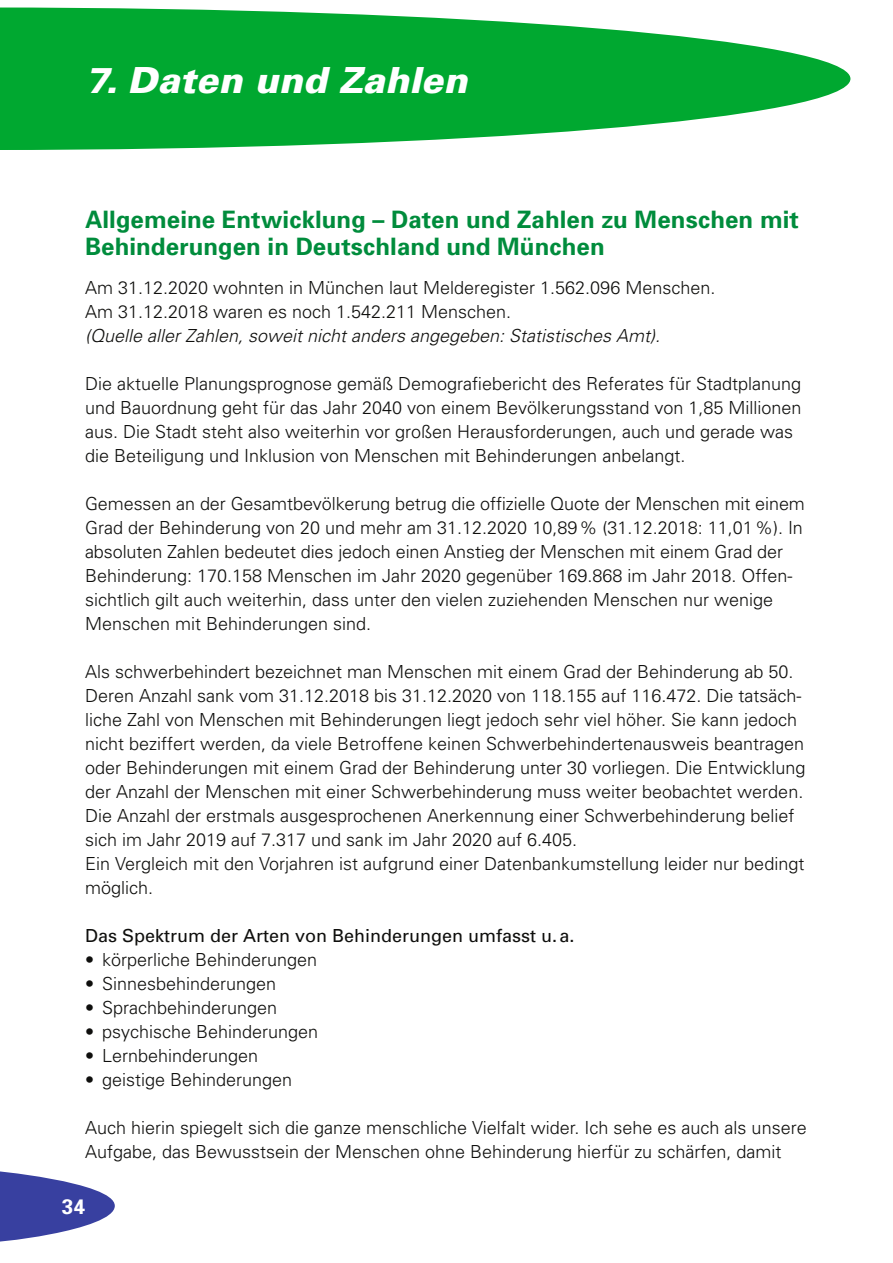
<style>
.page{position:relative;width:893px;height:1263px;background:#fff}
.page>*{position:absolute;margin:0;border:0;box-sizing:border-box;transform-origin:0 0}
.t1{font:italic 900 36px "Univers";letter-spacing:.005em;color:#fff}
.t2{font:700 24px/27px "Univers";letter-spacing:.005em;color:#008c3c}
.t3{font:700 21px "Univers";color:#fff}
.t4{font:300 18px/24px "Univers";color:#0f0f0d}
.t5{font:italic 300 18px "Univers";color:#0f0f0d}
.t6{font:18px "Univers";color:#0f0f0d}
</style>
<div class="page">
<svg style="left:0;top:1171px;width:115px;height:71px"></svg>
<svg style="left:0;top:8px;width:850px;height:142px;fill:#00a830"></svg>
<h1 class="t1" style="left:85px;top:58px;width:384px">7. Daten und Zahlen</h1>
<h2 class="t2" style="left:85px;top:205px;width:715px">Allgemeine Entwicklung – Daten und Zahlen zu Menschen mit<br>Behinderungen in Deutschland und München</h2>
<p class="t4" style="left:85px;top:275px;width:632px">Am 31.12.2020 wohnten in München laut Melderegister 1.562.096 Menschen.<br>Am 31.12.2018 waren es noch 1.542.211 Menschen.</p>
<p class="t5" style="left:85px;top:325px;width:577px">(Quelle aller Zahlen, soweit nicht anders angegeben: Statistisches Amt).</p>
<p class="t4" style="left:85px;top:371px;width:718px">Die aktuelle Planungsprognose gemäß Demografiebericht des Referates für Stadtplanung und Bauordnung geht für das Jahr 2040 von einem Bevölkerungsstand von 1,85 Millionen aus. Die Stadt steht also weiterhin vor großen Herausforderungen, auch und gerade was die Beteiligung und Inklusion von Menschen mit Behinderungen anbelangt.</p>
<p class="t4" style="left:85px;top:491px;width:721px">Gemessen an der Gesamtbevölkerung betrug die offizielle Quote der Menschen mit einem Grad der Behinderung von 20 und mehr am 31.12.2020 10,89 % (31.12.2018: 11,01 %). In absoluten Zahlen bedeutet dies jedoch einen Anstieg der Menschen mit einem Grad der Behinderung: 170.158 Menschen im Jahr 2020 gegenüber 169.868 im Jahr 2018. Offen&shy;sichtlich gilt auch weiterhin, dass unter den vielen zuziehenden Menschen nur wenige Menschen mit Behinderungen sind.</p>
<p class="t4" style="left:85px;top:659px;width:722px">Als schwerbehindert bezeichnet man Menschen mit einem Grad der Behinderung ab 50.<br>Deren Anzahl sank vom 31.12.2018 bis 31.12.2020 von 118.155 auf 116.472. Die tatsäch&shy;liche Zahl von Menschen mit Behinderungen liegt jedoch sehr viel höher. Sie kann jedoch nicht beziffert werden, da viele Betroffene keinen Schwerbehindertenausweis beantragen oder Behinderungen mit einem Grad der Behinderung unter 30 vorliegen. Die Entwicklung der Anzahl der Menschen mit einer Schwerbehinderung muss weiter beobachtet werden.<br>Die Anzahl der erstmals ausgesprochenen Anerkennung einer Schwerbehinderung belief sich im Jahr 2019 auf 7.317 und sank im Jahr 2020 auf 6.405.<br>Ein Vergleich mit den Vorjahren ist aufgrund einer Datenbankumstellung leider nur bedingt möglich.</p>
<p class="t6" style="left:85px;top:924px;width:491px">Das Spektrum der Arten von Behinderungen umfasst u. a.</p>
<p class="t4" style="left:85px;top:947px;width:234px">• körperliche Behinderungen</p>
<p class="t4" style="left:85px;top:971px;width:193px">• Sinnesbehinderungen</p>
<p class="t4" style="left:85px;top:995px;width:194px">• Sprachbehinderungen</p>
<p class="t4" style="left:85px;top:1019px;width:235px">• psychische Behinderungen</p>
<p class="t4" style="left:85px;top:1043px;width:175px">• Lernbehinderungen</p>
<p class="t4" style="left:85px;top:1067px;width:209px">• geistige Behinderungen</p>
<p class="t4" style="left:85px;top:1115px;width:723px">Auch hierin spiegelt sich die ganze menschliche Vielfalt wider. Ich sehe es auch als unsere<br>Aufgabe, das Bewusstsein der Menschen ohne Behinderung hierfür zu schärfen, damit</p>
<p class="t3" style="left:62px;top:1193px;width:25px">34</p>
</div>
